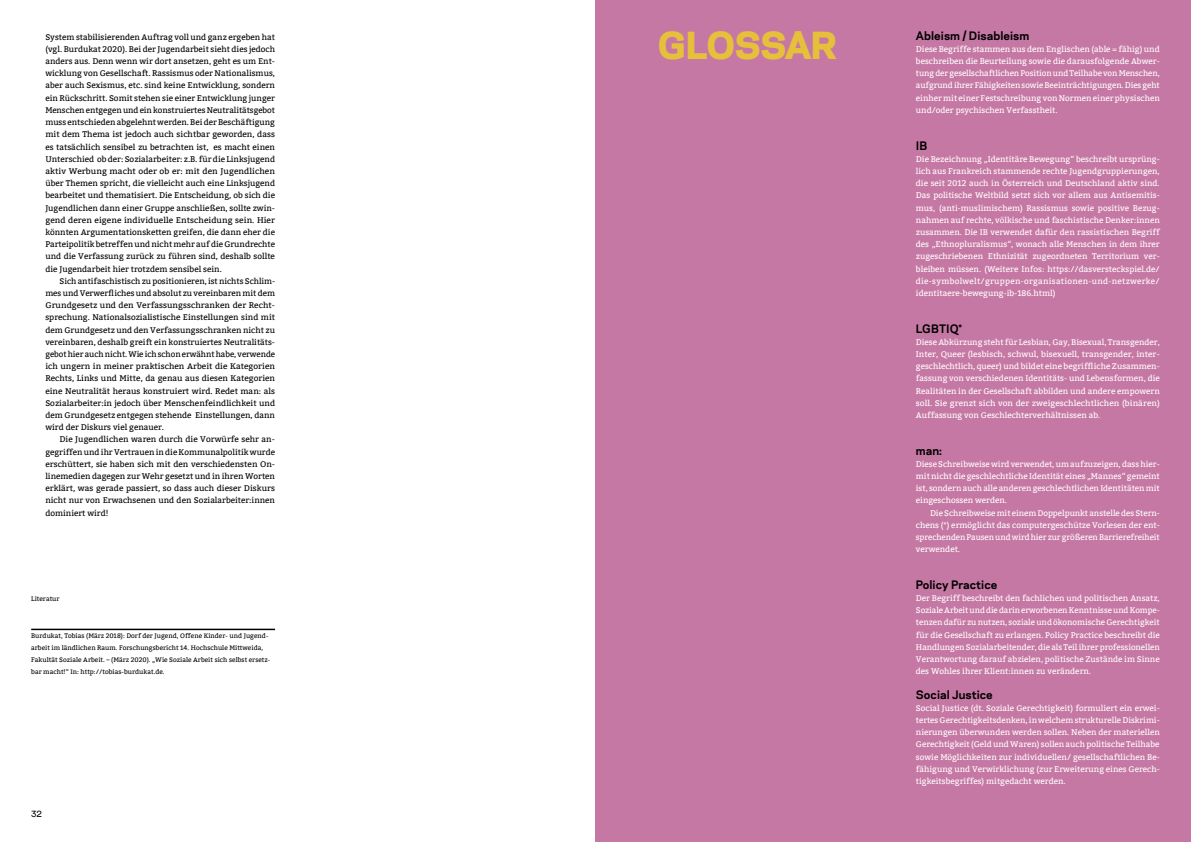
<style>
.page{position:relative;width:1191px;height:842px;background:#fff}
.page>*{position:absolute;margin:0;border:0;box-sizing:border-box;transform-origin:0 0}
.t1{font:800 35px "Galaxie Polaris";letter-spacing:.005em;color:#e7c03b}
.t2{font:700 11px "Galaxie Polaris";letter-spacing:.005em;color:#000}
.t3{font:8.2px/12.2px "Bitter";color:#fff;text-align:justify}
.t4{font:8.2px/12.2px "Bitter";color:#000;text-align:justify}
.t5{font:8px "Good Sans";color:#000}
.t6{font:6.5px/12.2px "Bitter";letter-spacing:.005em;color:#000}
</style>
<div class="page">
<div style="left:595px;top:0;width:596px;height:842px;background:#c678a4"></div>
<hr style="left:31px;top:629px;width:244px;height:1px;background:#000">
<p class="t4" style="left:45px;top:31px;width:231px">System stabilisierenden Auftrag voll und ganz ergeben hat (vgl. Burdukat 2020). Bei der Jugendarbeit sieht dies jedoch anders aus. Denn wenn wir dort ansetzen, geht es um Ent&shy;wicklung von Gesellschaft. Rassismus oder Nationalismus, aber auch Sexismus, etc. sind keine Entwicklung, sondern ein Rückschritt. Somit stehen sie einer Entwicklung junger Menschen entgegen und ein konstruiertes Neutralitätsgebot muss entschieden abgelehnt werden. Bei der Beschäftigung mit dem Thema ist jedoch auch sichtbar geworden, dass es tatsächlich sensibel zu betrachten ist, es macht einen Unterschied ob der: Sozialarbeiter: z.B. für die Linksjugend aktiv Werbung macht oder ob er: mit den Jugendlichen über Themen spricht, die vielleicht auch eine Linksjugend bearbeitet und thematisiert. Die Entscheidung, ob sich die Jugendlichen dann einer Gruppe anschließen, sollte zwin&shy;gend deren eigene individuelle Entscheidung sein. Hier könnten Argumentationsketten greifen, die dann eher die Parteipolitik betreffen und nicht mehr auf die Grundrechte und die Verfassung zurück zu führen sind, deshalb sollte die Jugendarbeit hier trotzdem sensibel sein.</p>
<p class="t4" style="left:45px;top:275px;width:231px;text-indent:14px">Sich antifaschistisch zu positionieren, ist nichts Schlim&shy;mes und Verwerfliches und absolut zu vereinbaren mit dem Grundgesetz und den Verfassungsschranken der Recht&shy;sprechung. Nationalsozialistische Einstellungen sind mit dem Grundgesetz und den Verfassungsschranken nicht zu vereinbaren, deshalb greift ein konstruiertes Neutralitäts&shy;gebot hier auch nicht. Wie ich schon erwähnt habe, verwende ich ungern in meiner praktischen Arbeit die Kategorien Rechts, Links und Mitte, da genau aus diesen Kategorien eine Neutralität heraus konstruiert wird. Redet man: als Sozialarbeiter:in jedoch über Menschenfeindlichkeit und dem Grundgesetz entgegen stehende Einstellungen, dann wird der Diskurs viel genauer.</p>
<p class="t4" style="left:45px;top:433px;width:231px;text-indent:14px">Die Jugendlichen waren durch die Vorwürfe sehr an&shy;gegriffen und ihr Vertrauen in die Kommunalpolitik wurde erschüttert, sie haben sich mit den verschiedensten On&shy;linemedien dagegen zur Wehr gesetzt und in ihren Worten erklärt, was gerade passiert, so dass auch dieser Diskurs nicht nur von Erwachsenen und den Sozialarbeiter:innen dominiert wird!</p>
<p class="t6" style="left:31px;top:593px;width:30px">Literatur</p>
<p class="t6" style="left:31px;top:629px;width:241px">Burdukat, Tobias (März 2018): Dorf der Jugend, Offene Kinder- und Jugend&shy;arbeit im ländlichen Raum. Forschungsbericht 14. Hochschule Mittweida, Fakultät Soziale Arbeit. – (März 2020). „Wie Soziale Arbeit sich selbst ersetz&shy;bar macht!“ In: http://tobias-burdukat.de.</p>
<p class="t5" style="left:31px;top:808px;width:12px">32</p>
<h1 class="t1" style="left:658px;top:19px;width:180px">GLOSSAR</h1>
<h2 class="t2" style="left:916px;top:27px;width:115px">Ableism / Disableism</h2>
<p class="t3" style="left:916px;top:43px;width:245px">Diese Begriffe stammen aus dem Englischen (able = fähig) und beschreiben die Beurteilung sowie die darausfolgende Abwer&shy;tung der gesellschaftlichen Position und Teilhabe von Menschen, aufgrund ihrer Fähigkeiten sowie Beeinträchtigungen. Dies geht einher mit einer Festschreibung von Normen einer physischen und/oder psychischen Verfasstheit.</p>
<h2 class="t2" style="left:916px;top:137px;width:13px">IB</h2>
<p class="t3" style="left:916px;top:153px;width:245px">Die Bezeichnung „Identitäre Bewegung“ beschreibt ursprüng&shy;lich aus Frankreich stammende rechte Jugendgruppierungen, die seit 2012 auch in Österreich und Deutschland aktiv sind.<br>Das politische Weltbild setzt sich vor allem aus Antisemitis&shy;mus, (anti-muslimischem) Rassismus sowie positive Bezug&shy;nahmen auf rechte, völkische und faschistische Denker:innen zusammen. Die IB verwendet dafür den rassistischen Begriff des „Ethnopluralismus“, wonach alle Menschen in dem ihrer zugeschriebenen Ethnizität zugeordneten Territorium ver&shy;bleiben müssen. (Weitere Infos: https://dasversteckspiel.de/ die-symbolwelt/gruppen-organisationen-und-netzwerke/ identitaere-bewegung-ib-186.html)</p>
<h2 class="t2" style="left:916px;top:320px;width:48px">LGBTIQ*</h2>
<p class="t3" style="left:916px;top:336px;width:245px">Diese Abkürzung steht für Lesbian, Gay, Bisexual, Transgender, Inter, Queer (lesbisch, schwul, bisexuell, transgender, inter&shy;geschlechtlich, queer) und bildet eine begriffliche Zusammen&shy;fassung von verschiedenen Identitäts- und Lebensformen, die Realitäten in der Gesellschaft abbilden und andere empowern soll. Sie grenzt sich von der zweigeschlechtlichen (binären)<br>Auffassung von Geschlechterverhältnissen ab.</p>
<h2 class="t2" style="left:916px;top:442px;width:28px">man:</h2>
<p class="t3" style="left:916px;top:458px;width:245px">Diese Schreibweise wird verwendet, um aufzuzeigen, dass hier&shy;mit nicht die geschlechtliche Identität eines „Mannes“ gemeint ist, sondern auch alle anderen geschlechtlichen Identitäten mit eingeschossen werden.</p>
<p class="t3" style="left:916px;top:507px;width:245px;text-indent:14px">Die Schreibweise mit einem Doppelpunkt anstelle des Stern&shy;chens (*) ermöglicht das computergeschütze Vorlesen der ent&shy;sprechenden Pausen und wird hier zur größeren Barrierefreiheit verwendet.</p>
<h2 class="t2" style="left:916px;top:576px;width:83px">Policy Practice</h2>
<p class="t3" style="left:916px;top:592px;width:245px">Der Begriff beschreibt den fachlichen und politischen Ansatz, Soziale Arbeit und die darin erworbenen Kenntnisse und Kompe&shy;tenzen dafür zu nutzen, soziale und ökonomische Gerechtigkeit für die Gesellschaft zu erlangen. Policy Practice beschreibt die Handlungen Sozialarbeitender, die als Teil ihrer professionellen Verantwortung darauf abzielen, politische Zustände im Sinne des Wohles ihrer Klient:innen zu verändern.</p>
<h2 class="t2" style="left:916px;top:686px;width:78px">Social Justice</h2>
<p class="t3" style="left:916px;top:702px;width:245px">Social Justice (dt. Soziale Gerechtigkeit) formuliert ein erwei&shy;tertes Gerechtigkeitsdenken, in welchem strukturelle Diskrimi&shy;nierungen überwunden werden sollen. Neben der materiellen Gerechtigkeit (Geld und Waren) sollen auch politische Teilhabe sowie Möglichkeiten zur individuellen/ gesellschaftlichen Be&shy;fähigung und Verwirklichung (zur Erweiterung eines Gerech&shy;tigkeitsbegriffes) mitgedacht werden.</p>
</div>
